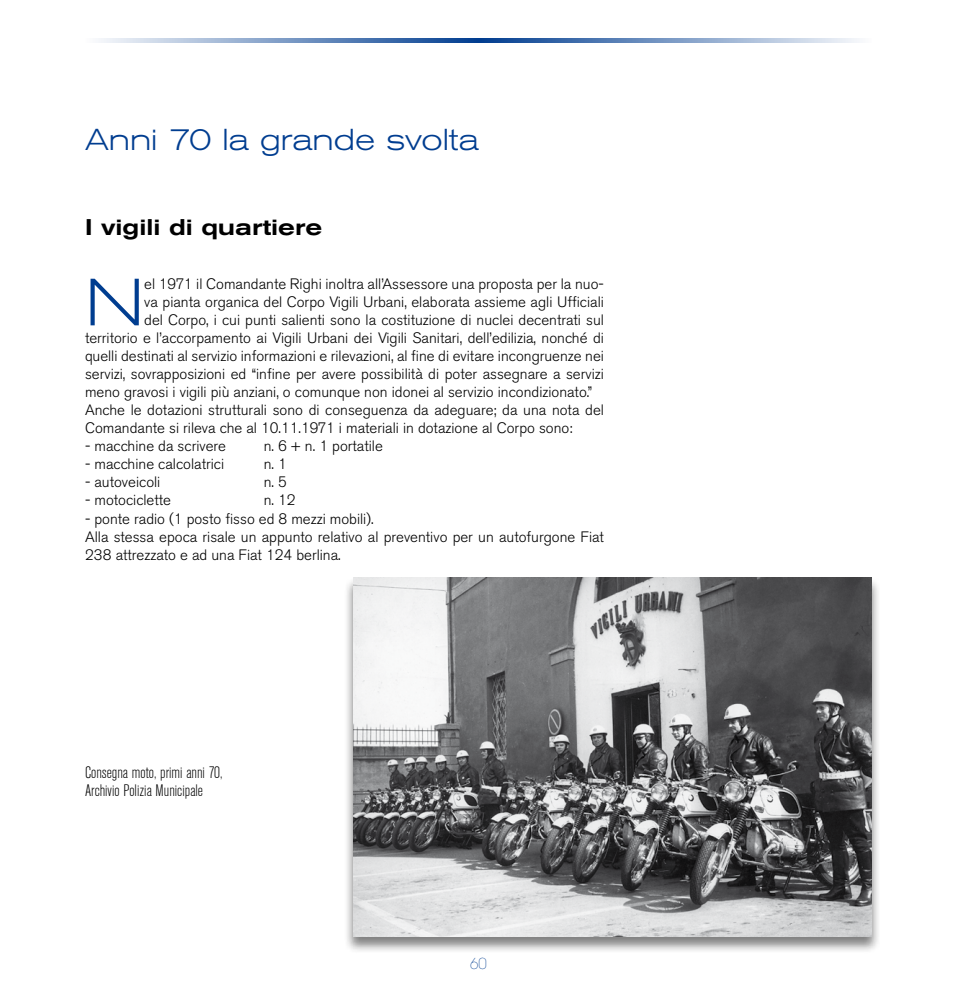
<style>
.page{position:relative;width:957px;height:1000px;background:#fff}
.page>*{position:absolute;margin:0;border:0;box-sizing:border-box;transform-origin:0 0}
.t1{font:300 expanded 66px "Akzidenz Grotesk BE";color:#003d90}
.t2{font:300 expanded 30px "Akzidenz Grotesk BE";color:#003d90}
.t3{font:500 expanded 22.5px "Akzidenz Grotesk BE";color:#000}
.t4{font:300 condensed 16.5px/18px "Akzidenz Grotesk BE";color:#000}
.t5{font:300 15px/18px "Akzidenz Grotesk BE";color:#000}
.t6{font:200 15px "Avant Garde";color:#003d90}
</style>
<div class="page">
<svg style="left:99px;top:38px;width:379px;height:5px;background:#7a99c4"></svg>
<svg style="left:478px;top:38px;width:381px;height:5px;background:#7999c4"></svg>
<div style="left:343px;top:576px;width:537px;height:377px;background:#000;opacity:.5"></div>
<img style="left:353px;top:577px;width:519px;height:358px">
<h2 class="t2" style="left:85px;top:123px;width:395px">Anni 70 la grande svolta</h2>
<h3 class="t3" style="left:85px;top:214px;width:239px">I vigili di quartiere</h3>
<h1 class="t1" style="left:85px;top:265px;width:61px">N</h1>
<p class="t5" style="left:144px;top:275px;width:461px">el 1971 il Comandante Righi inoltra all’Assessore una proposta per la nuo-</p>
<p class="t5" style="left:144px;top:293px;width:461px">va pianta organica del Corpo Vigili Urbani, elaborata assieme agli Ufficiali</p>
<p class="t5" style="left:144px;top:311px;width:461px">del Corpo, i cui punti salienti sono la costituzione di nuclei decentrati sul</p>
<p class="t5" style="left:85px;top:329px;width:520px">territorio e l’accorpamento ai Vigili Urbani dei Vigili Sanitari, dell’edilizia, nonché di</p>
<p class="t5" style="left:85px;top:347px;width:520px">quelli destinati al servizio informazioni e rilevazioni, al fine di evitare incongruenze nei</p>
<p class="t5" style="left:85px;top:365px;width:520px">servizi, sovrapposizioni ed “infine per avere possibilità di poter assegnare a servizi</p>
<p class="t5" style="left:85px;top:383px;width:508px">meno gravosi i vigili più anziani, o comunque non idonei al servizio incondizionato.”</p>
<p class="t5" style="left:85px;top:401px;width:520px">Anche le dotazioni strutturali sono di conseguenza da adeguare; da una nota del</p>
<p class="t5" style="left:85px;top:419px;width:489px">Comandante si rileva che al 10.11.1971 i materiali in dotazione al Corpo sono:</p>
<p class="t5" style="left:85px;top:437px;width:142px">- macchine da scrivere</p>
<p class="t5" style="left:264px;top:437px;width:121px">n. 6 + n. 1 portatile</p>
<p class="t5" style="left:85px;top:455px;width:141px">- macchine calcolatrici</p>
<p class="t5" style="left:264px;top:455px;width:25px">n. 1</p>
<p class="t5" style="left:85px;top:473px;width:77px">- autoveicoli</p>
<p class="t5" style="left:264px;top:473px;width:25px">n. 5</p>
<p class="t5" style="left:85px;top:491px;width:87px">- motociclette</p>
<p class="t5" style="left:264px;top:491px;width:33px">n. 12</p>
<p class="t5" style="left:85px;top:509px;width:520px">- ponte radio (1 posto fisso ed 8 mezzi mobili).<br>Alla stessa epoca risale un appunto relativo al preventivo per un autofurgone Fiat<br>238 attrezzato e ad una Fiat 124 berlina.</p>
<p class="t4" style="left:85px;top:764px;width:139px">Consegna moto, primi anni 70,<br>Archivio Polizia Municipale</p>
<p class="t6" style="left:470px;top:954px;width:18px">60</p>
</div>
